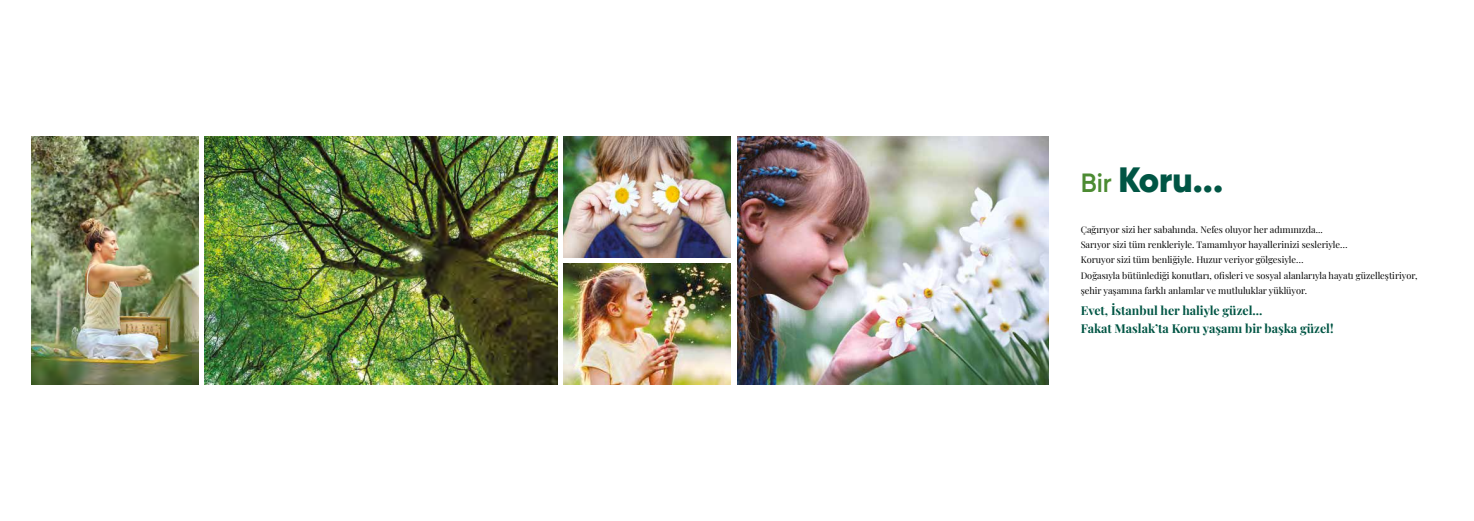
<style>
.page{position:relative;width:1474px;height:521px;background:#fff}
.page>*{position:absolute;margin:0;border:0;box-sizing:border-box;transform-origin:0 0}
.t1{font:900 35px "Gilroy";color:#054}
.t2{font:700 12.25px/17.5px "Playfair Display";color:#054}
.t3{font:9.19px/15.3px "Playfair Display";color:#000}
.s1{font-weight:600;font-size:26.25px;color:#4c8b32}
</style>
<div class="page">
<img style="left:737px;top:137px;width:311px;height:247px">
<img style="left:32px;top:136px;width:167px;height:248px">
<img style="left:563px;top:136px;width:167px;height:121px">
<img style="left:563px;top:264px;width:167px;height:120px">
<img style="left:205px;top:136px;width:352px;height:248px">
<h1 class="t1" style="left:1080px;top:157px;width:144px"><span class="s1">Bir</span> Koru...</h1>
<p class="t3" style="left:1080px;top:221px;width:338px">Çağırıyor sizi her sabahında. Nefes oluyor her adımınızda...<br>Sarıyor sizi tüm renkleriyle. Tamamlıyor hayallerinizi sesleriyle…<br>Koruyor sizi tüm benliğiyle. Huzur veriyor gölgesiyle…<br>Doğasıyla bütünlediği konutları, ofisleri ve sosyal alanlarıyla hayatı güzelleştiriyor, şehir yaşamına farklı anlamlar ve mutluluklar yüklüyor.</p>
<h2 class="t2" style="left:1080px;top:301px;width:254px">Evet, İstanbul her haliyle güzel...<br>Fakat Maslak’ta Koru yaşamı bir başka güzel!</h2>
</div>
